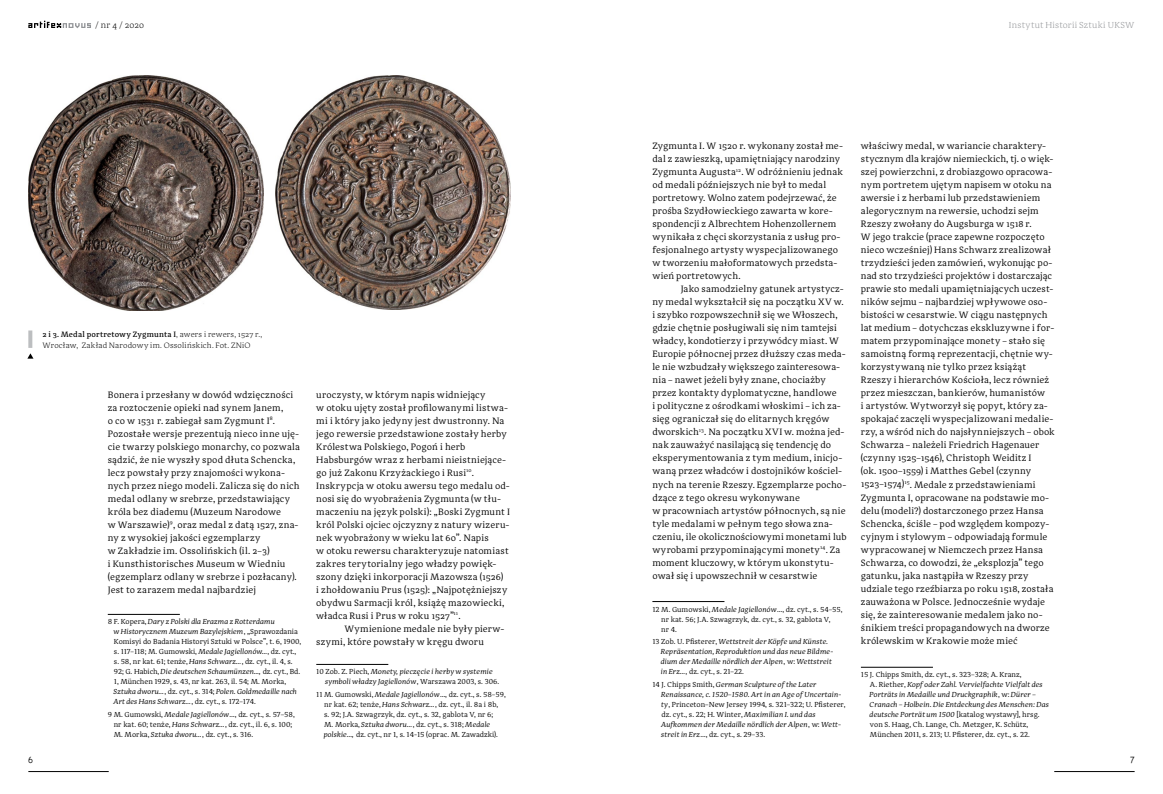
<style>
.page{position:relative;width:1163px;height:794px;background:#fff}
.page>*{position:absolute;margin:0;border:0;box-sizing:border-box;transform-origin:0 0}
.t1{font:9.5px/13px "Adagio Serif";letter-spacing:.01em;color:#000}
.t2{font:300 9px "Adagio Serif";letter-spacing:.03em;color:#939598}
.t3{font:300 9px "Adagio Serif";letter-spacing:.01em;color:#000}
.t4{font:300 8px/11px "Adagio Serif";letter-spacing:.02em;color:#000}
.t5{font:100 8px "Nordica";color:#000}
.t6{font:7.5px/10px "Adagio Serif";color:#000}
.t7{font:italic 7.5px/10px "Adagio Serif";color:#000}
.s1{font-weight:500}
.s2{font-style:italic}
.s3{font-style:normal}
</style>
<div class="page">
<hr style="left:28px;top:771px;width:81px;height:1px;background:#000">
<hr style="left:1054px;top:771px;width:80px;height:1px;background:#000">
<svg style="left:28px;top:21px;width:63px;height:7px"></svg>
<hr style="left:108px;top:614px;width:72px;height:1px;background:#000">
<hr style="left:316px;top:664px;width:72px;height:1px;background:#000">
<hr style="left:652px;top:601px;width:72px;height:1px;background:#000">
<hr style="left:860px;top:667px;width:72px;height:1px;background:#000">
<img style="left:28px;top:76px;width:235px;height:234px">
<img style="left:275px;top:76px;width:235px;height:234px">
<svg style="left:28px;top:330px;width:4px;height:18px"></svg>
<svg style="left:27px;top:353px;width:6px;height:6px"></svg>
<p class="t3" style="left:95px;top:20px;width:50px">/ nr 4 / 2020</p>
<p class="t2" style="left:1008px;top:20px;width:127px">Instytut Historii Sztuki UKSW</p>
<p class="t4" style="left:43px;top:329px;width:221px"><span class="s1">2 i 3. Medal portretowy Zygmunta I</span>, awers i rewers, 1527 r.,<br>Wrocław, Zakład Narodowy im. Ossolińskich. Fot. ZNiO</p>
<p class="t1" style="left:108px;top:388px;width:194px">Bonera i przesłany w dowód wdzięczności za roztoczenie opieki nad synem Janem,<br>o co w 1531 r. zabiegał sam Zygmunt I<sup>8</sup>.<br>Pozostałe wersje prezentują nieco inne uję&shy;cie twarzy polskiego monarchy, co pozwala sądzić, że nie wyszły spod dłuta Schencka, lecz powstały przy znajomości wykona&shy;nych przez niego modeli. Zalicza się do nich medal odlany w srebrze, przedstawiający króla bez diademu (Muzeum Narodowe<br>w Warszawie)<sup>9</sup>, oraz medal z datą 1527, zna&shy;ny z wysokiej jakości egzemplarzy<br>w Zakładzie im. Ossolińskich (il. 2–3)<br>i Kunsthistorisches Museum w Wiedniu (egzemplarz odlany w srebrze i pozłacany).<br>Jest to zarazem medal najbardziej</p>
<p class="t6" style="left:114px;top:617px;width:189px;text-indent:-6px">8 F. Kopera, <span class="s2">Dary z Polski dla Erazma z Rotterdamu<br>w Historycznem Muzeum Bazylejskiem</span>, „Sprawozdania Komisyi do Badania Historyi Sztuki w Polsce”, t. 6, 1900, s. 117–118; M. Gumowski, <span class="s2">Medale Jagiellonów…</span>, dz. cyt., s. 58, nr kat. 61; tenże, <span class="s2">Hans Schwarz…</span>, dz. cyt., il. 4, s.<br>92; G. Habich, <span class="s2">Die deutschen Schaumünzen...,</span> dz. cyt., Bd.<br>1, München 1929, s. 43, nr kat. 263, il. 54; M. Morka, <span class="s2">Sztuka dworu…</span>, dz. cyt., s. 314; <span class="s2">Polen. Goldmedaille nach Art des Hans Schwarz…</span>, dz. cyt., s. 172–174.</p>
<p class="t6" style="left:114px;top:710px;width:182px;text-indent:-6px">9 M. Gumowski, <span class="s2">Medale Jagiellonów</span>…, dz. cyt., s. 57–58, nr kat. 60; tenże, <span class="s2">Hans Schwarz…</span>, dz. cyt., il. 6, s. 100;<br>M. Morka, <span class="s2">Sztuka dworu…</span>, dz. cyt., s. 316.</p>
<p class="t1" style="left:316px;top:388px;width:195px">uroczysty, w którym napis widniejący<br>w otoku ujęty został profilowanymi listwa&shy;mi i który jako jedyny jest dwustronny. Na jego rewersie przedstawione zostały herby Królestwa Polskiego, Pogoń i herb Habsburgów wraz z herbami nieistniejące&shy;go już Zakonu Krzyżackiego i Rusi<sup>10</sup>.<br>Inskrypcja w otoku awersu tego medalu od&shy;nosi się do wyobrażenia Zygmunta (w tłu&shy;maczeniu na język polski): „Boski Zygmunt I król Polski ojciec ojczyzny z natury wizeru&shy;nek wyobrażony w wieku lat 60”. Napis<br>w otoku rewersu charakteryzuje natomiast zakres terytorialny jego władzy powięk&shy;szony dzięki inkorporacji Mazowsza (1526)<br>i zhołdowaniu Prus (1525): „Najpotężniejszy obydwu Sarmacji król, książę mazowiecki, władca Rusi i Prus w roku 1527”<sup>11</sup>.</p>
<p class="t1" style="left:316px;top:622px;width:190px;text-indent:28px">Wymienione medale nie były pierw&shy;szymi, które powstały w kręgu dworu</p>
<p class="t7" style="left:325px;top:667px;width:175px;text-indent:-9px"><span class="s3">10 Zob. Z. Piech,</span> Monety, pieczęcie i herby w systemie symboli władzy Jagiellonów<span class="s3">, Warszawa 2003, s. 306.</span></p>
<p class="t6" style="left:324px;top:690px;width:183px;text-indent:-8px">11 M. Gumowski, <span class="s2">Medale Jagiellonów</span>…, dz. cyt., s. 58–59, nr kat. 62; tenże, <span class="s2">Hans Schwarz…</span>, dz. cyt., il. 8a i 8b,<br>s. 92; J.A. Szwagrzyk, dz. cyt., s. 32, gablota V, nr 6;<br>M. Morka, <span class="s2">Sztuka dworu…</span>, dz. cyt., s. 318; <span class="s2">Medale polskie…,</span> dz. cyt., nr 1, s. 14-15 (oprac. M. Zawadzki).</p>
<p class="t1" style="left:652px;top:140px;width:192px">Zygmunta I. W 1520 r. wykonany został me&shy;dal z zawieszką, upamiętniający narodziny Zygmunta Augusta<sup>12</sup>. W odróżnieniu jednak od medali późniejszych nie był to medal portretowy. Wolno zatem podejrzewać, że prośba Szydłowieckiego zawarta w kore&shy;spondencji z Albrechtem Hohenzollernem wynikała z chęci skorzystania z usług pro&shy;fesjonalnego artysty wyspecjalizowanego w tworzeniu małoformatowych przedsta&shy;wień portretowych.</p>
<p class="t1" style="left:652px;top:283px;width:196px;text-indent:28px">Jako samodzielny gatunek artystycz&shy;ny medal wykształcił się na początku XV w. i szybko rozpowszechnił się we Włoszech, gdzie chętnie posługiwali się nim tamtejsi władcy, kondotierzy i przywódcy miast. W Europie północnej przez dłuższy czas meda&shy;le nie wzbudzały większego zainteresowa&shy;nia – nawet jeżeli były znane, chociażby przez kontakty dyplomatyczne, handlowe<br>i polityczne z ośrodkami włoskimi – ich za&shy;sięg ograniczał się do elitarnych kręgów dworskich<sup>13</sup>. Na początku XVI w. można jed&shy;nak zauważyć nasilającą się tendencję do eksperymentowania z tym medium, inicjo&shy;waną przez władców i dostojników kościel&shy;nych na terenie Rzeszy. Egzemplarze pocho&shy;dzące z tego okresu wykonywane<br>w pracowniach artystów północnych, są nie tyle medalami w pełnym tego słowa zna&shy;czeniu, ile okolicznościowymi monetami lub wyrobami przypominającymi monety<sup>14</sup>. Za moment kluczowy, w którym ukonstytu&shy;ował się i upowszechnił w cesarstwie</p>
<p class="t6" style="left:661px;top:604px;width:183px;text-indent:-9px">12 M. Gumowski, <span class="s2">Medale Jagiellonów</span>…, dz. cyt., s. 54–55, nr kat. 56; J.A. Szwagrzyk, dz. cyt., s. 32, gablota V,<br>nr 4.</p>
<p class="t7" style="left:661px;top:637px;width:174px;text-indent:-9px"><span class="s3">13 Zob. U. Pfisterer,</span> Wettstreit der Köpfe und Künste.<br>Repräsentation, Reproduktion und das neue Bildme&shy;dium der Medaille nördlich der Alpen<span class="s3">, w:</span> Wettstreit in Erz…<span class="s3">, dz. cyt., s. 21–22.</span></p>
<p class="t7" style="left:661px;top:680px;width:186px;text-indent:-9px"><span class="s3">14 J. Chipps Smith,</span> German Sculpture of the Later Renaissance, c. 1520–1580. Art in an Age of Uncertain&shy;ty<span class="s3">, Princeton–New Jersey 1994, s. 321–322; U. Pfisterer, dz. cyt., s. 22; H. Winter,</span> Maximilian I. und das Aufkommen der Medaille nördlich der Alpen<span class="s3">, w:</span> Wett&shy;streit in Erz<span class="s3">…, dz. cyt., s. 29–33.</span></p>
<p class="t1" style="left:860px;top:140px;width:195px">właściwy medal, w wariancie charaktery&shy;stycznym dla krajów niemieckich, tj. o więk&shy;szej powierzchni, z drobiazgowo opracowa&shy;nym portretem ujętym napisem w otoku na awersie i z herbami lub przedstawieniem alegorycznym na rewersie, uchodzi sejm Rzeszy zwołany do Augsburga w 1518 r.<br>W jego trakcie (prace zapewne rozpoczęto nieco wcześniej) Hans Schwarz zrealizował trzydzieści jeden zamówień, wykonując po&shy;nad sto trzydzieści projektów i dostarczając prawie sto medali upamiętniających uczest&shy;ników sejmu – najbardziej wpływowe oso&shy;bistości w cesarstwie. W ciągu następnych lat medium – dotychczas ekskluzywne i for&shy;matem przypominające monety – stało się samoistną formą reprezentacji, chętnie wy&shy;korzystywaną nie tylko przez książąt Rzeszy i hierarchów Kościoła, lecz również przez mieszczan, bankierów, humanistów<br>i artystów. Wytworzył się popyt, który za&shy;spokajać zaczęli wyspecjalizowani medalie&shy;rzy, a wśród nich do najsłynniejszych – obok Schwarza – należeli Friedrich Hagenauer (czynny 1525–1546), Christoph Weiditz I<br>(ok. 1500–1559) i Matthes Gebel (czynny 1523–1574)<sup>15</sup>. Medale z przedstawieniami Zygmunta I, opracowane na podstawie mo&shy;delu (modeli?) dostarczonego przez Hansa Schencka, ściśle – pod względem kompozy&shy;cyjnym i stylowym – odpowiadają formule wypracowanej w Niemczech przez Hansa Schwarza, co dowodzi, że „eksplozja” tego gatunku, jaka nastąpiła w Rzeszy przy udziale tego rzeźbiarza po roku 1518, została zauważona w Polsce. Jednocześnie wydaje się, że zainteresowanie medalem jako no&shy;śnikiem treści propagandowych na dworze królewskim w Krakowie może mieć</p>
<p class="t6" style="left:869px;top:670px;width:181px;text-indent:-9px">15 J. Chipps Smith, dz. cyt., s. 323–328; A. Kranz,<br>A. Riether, <span class="s2">Kopf oder Zahl. Vervielfachte Vielfalt des Porträts in Medaille und Druckgraphik</span>, w: <span class="s2">Dürer – Cranach – Holbein. Die Entdeckung des Menschen: Das deutsche Porträt um 1500</span> [katalog wystawy], hrsg. von S. Haag, Ch. Lange, Ch. Metzger, K. Schütz, München 2011, s. 213; U. Pfisterer, dz. cyt., s. 22.</p>
<p class="t5" style="left:28px;top:756px;width:6px">6</p>
<p class="t5" style="left:1130px;top:756px;width:6px">7</p>
</div>
